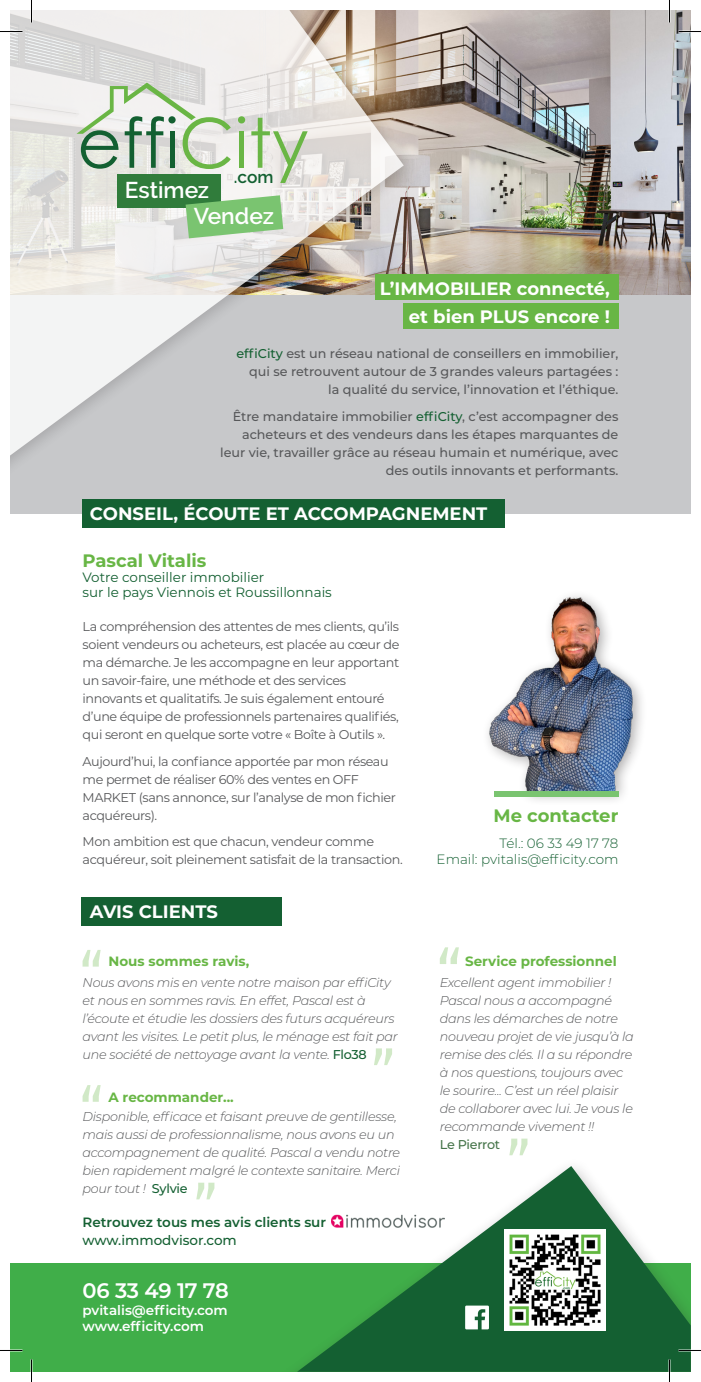
<style>
.page{position:relative;width:701px;height:1382px;background:#fff}
.page>*{position:absolute;margin:0;border:0;box-sizing:border-box;transform-origin:0 0}
.t1{font:600 22.8px "Raleway";color:#fff}
.t2{font:600 21px "Montserrat";letter-spacing:-.015em;color:#fff}
.t3{font:700 18px "Montserrat";color:#fff}
.t4{font:700 18px "Montserrat";color:#68b645}
.t5{font:600 17.25px "Raleway";color:#136031}
.t6{font:13.5px "Montserrat";color:#146032}
.t7{font:700 13.5px "Montserrat";color:#68b645}
.t8{font:300 13.5px "Montserrat";color:#146032}
.t9{font:600 13.5px "Montserrat";color:#fff}
.t10{font:600 13.5px "Montserrat";color:#146032}
.t11{font:500 13.5px "Montserrat";color:#146032}
.t12{font:italic 300 12.75px/18px "Montserrat";letter-spacing:-.02em;color:#57585a}
.t13{font:12.75px/18px "Montserrat";letter-spacing:-.03em;color:#57585a}
.t14{font:500 12.75px/18px "Montserrat";color:#57585a;text-align:right}
.t15{font:500 12.75px "Montserrat";letter-spacing:-.025em;color:#46754a}
.s1{color:#146032}
.s2{font-weight:500;font-style:normal;color:#146032}
</style>
<div class="page">
<div style="left:10px;top:1262px;width:681px;height:109px;background:#40ae49"></div>
<div style="left:273px;top:1156px;width:418px;height:215px;background:#231f20;opacity:.25"></div>
<svg style="left:297px;top:1165px;width:394px;height:206px"></svg>
<img style="left:419px;top:10px;width:272px;height:285px">
<div style="left:10px;top:295px;width:681px;height:218px;background:#c7c8ca"></div>
<div style="left:403px;top:303px;width:215px;height:25px;background:#68b645"></div>
<div style="left:10px;top:10px;width:409px;height:635px;background:#231f20;opacity:.25"></div>
<svg style="left:10px;top:10px;width:394px;height:620px"></svg>
<svg style="left:251px;top:118px;width:57px;height:65px"></svg>
<div style="left:239px;top:131px;width:5px;height:37px;background:#6ab645"></div>
<div style="left:238px;top:116px;width:7px;height:7px;background:#6ab645;border-radius:50%"></div>
<svg style="left:77px;top:83px;width:154px;height:86px"></svg>
<div style="left:117px;top:174px;width:103px;height:34px;background:#307c3b"></div>
<svg style="left:186px;top:195px;width:97px;height:43px"></svg>
<div style="left:375px;top:274px;width:243px;height:25px;background:#68b645"></div>
<div style="left:481px;top:589px;width:166px;height:216px;background:#231f20;opacity:.35"></div>
<img style="left:417px;top:584px;width:218px;height:206px">
<div style="left:83px;top:499px;width:422px;height:29px;background:#146032"></div>
<div style="left:81px;top:897px;width:201px;height:28px;background:#146032"></div>
<div style="left:494px;top:790px;width:124px;height:6px;background:#7ac470"></div>
<svg style="left:83px;top:950px;width:18px;height:16px"></svg>
<svg style="left:374px;top:1048px;width:18px;height:16px"></svg>
<svg style="left:440px;top:947px;width:19px;height:16px"></svg>
<svg style="left:83px;top:1085px;width:18px;height:16px"></svg>
<svg style="left:196px;top:1182px;width:18px;height:17px"></svg>
<img style="left:504px;top:1229px;width:101px;height:101px">
<svg style="left:465px;top:1305px;width:24px;height:24px"></svg>
<img style="left:331px;top:1212px;width:113px;height:17px">
<svg style="left:509px;top:1138px;width:18px;height:17px"></svg>
<hr style="left:0;top:1349px;width:22px;height:2px;background:#fff">
<hr style="left:678px;top:1349px;width:23px;height:2px;background:#fff">
<hr style="left:668px;top:0;width:2px;height:22px;background:#fff">
<hr style="left:668px;top:1359px;width:2px;height:22px;background:#fff">
<svg style="left:0;top:31px;width:22px;height:1px"></svg>
<svg style="left:678px;top:31px;width:23px;height:1px"></svg>
<svg style="left:10px;top:1349px;width:12px;height:1px"></svg>
<svg style="left:678px;top:1349px;width:13px;height:1px"></svg>
<svg style="left:31px;top:0;width:1px;height:22px"></svg>
<svg style="left:31px;top:1359px;width:1px;height:22px"></svg>
<svg style="left:669px;top:0;width:1px;height:22px"></svg>
<svg style="left:669px;top:1359px;width:1px;height:22px"></svg>
<p class="t5" style="left:234px;top:167px;width:41px">.com</p>
<p class="t1" style="left:194px;top:203px;width:82px">Vendez</p>
<p class="t1" style="left:125px;top:176px;width:86px">Estimez</p>
<p class="t3" style="left:380px;top:275px;width:232px">L’IMMOBILIER connecté,</p>
<p class="t3" style="left:409px;top:304px;width:202px">et bien PLUS encore !</p>
<p class="t14" style="left:236px;top:344px;width:383px"><span class="s1">effiCity</span> est un réseau national de conseillers en immobilier, qui se retrouvent autour de 3 grandes valeurs partagées :</p>
<p class="t14" style="left:328px;top:380px;width:292px">la qualité du service, l’innovation et l’éthique.</p>
<p class="t14" style="left:220px;top:407px;width:400px">Être mandataire immobilier <span class="s1">effiCity</span>, c’est accompagner des acheteurs et des vendeurs dans les étapes marquantes de leur vie, travailler grâce au réseau humain et numérique, avec des outils innovants et performants.</p>
<p class="t3" style="left:90px;top:500px;width:399px">CONSEIL, ÉCOUTE ET ACCOMPAGNEMENT</p>
<p class="t4" style="left:83px;top:547px;width:125px">Pascal Vitalis</p>
<p class="t6" style="left:83px;top:568px;width:183px">Votre conseiller immobilier</p>
<p class="t6" style="left:83px;top:583px;width:251px">sur le pays Viennois et Roussillonnais</p>
<p class="t13" style="left:83px;top:617px;width:318px">La compréhension des attentes de mes clients, qu’ils soient vendeurs ou acheteurs, est placée au cœur de ma démarche. Je les accompagne en leur apportant un savoir-faire, une méthode et des services innovants et qualitatifs. Je suis également entouré d’une équipe de professionnels partenaires qualifiés, qui seront en quelque sorte votre « Boîte à Outils ».</p>
<p class="t13" style="left:83px;top:751px;width:315px">Aujourd’hui, la confiance apportée par mon réseau me permet de réaliser 60% des ventes en OFF MARKET (sans annonce, sur l’analyse de mon fichier acquéreurs).</p>
<p class="t13" style="left:83px;top:832px;width:322px">Mon ambition est que chacun, vendeur comme acquéreur, soit pleinement satisfait de la transaction.</p>
<p class="t3" style="left:90px;top:898px;width:129px">AVIS CLIENTS</p>
<p class="t4" style="left:493px;top:803px;width:126px">Me contacter</p>
<p class="t8" style="left:500px;top:833px;width:120px">Tél.: 06 33 49 17 78</p>
<p class="t8" style="left:437px;top:850px;width:183px">Email: pvitalis@efficity.com</p>
<p class="t7" style="left:108px;top:951px;width:142px">Nous sommes ravis,</p>
<p class="t7" style="left:465px;top:951px;width:153px">Service professionnel</p>
<p class="t12" style="left:83px;top:972px;width:317px">Nous avons mis en vente notre maison par effiCity et nous en sommes ravis. En effet, Pascal est à l’écoute et étudie les dossiers des futurs acquéreurs avant les visites. Le petit plus, le ménage est fait par une société de nettoyage avant la vente. <span class="s2">Flo38</span></p>
<p class="t7" style="left:108px;top:1087px;width:127px">A recommander...</p>
<p class="t12" style="left:83px;top:1106px;width:319px">Disponible, efficace et faisant preuve de gentillesse, mais aussi de professionnalisme, nous avons eu un accompagnement de qualité. Pascal a vendu notre bien rapidement malgré le contexte sanitaire. Merci pour tout ! <span class="s2">Sylvie</span></p>
<p class="t10" style="left:83px;top:1212px;width:245px">Retrouvez tous mes avis clients sur</p>
<p class="t11" style="left:83px;top:1230px;width:156px">www.immodvisor.com</p>
<p class="t2" style="left:83px;top:1275px;width:148px">06 33 49 17 78</p>
<p class="t9" style="left:83px;top:1299px;width:147px">pvitalis@efficity.com</p>
<p class="t9" style="left:83px;top:1316px;width:123px">www.efficity.com</p>
<p class="t12" style="left:440px;top:972px;width:196px">Excellent agent immobilier !<br>Pascal nous a accompagné dans les démarches de notre nouveau projet de vie jusqu’à la remise des clés. Il a su répondre à nos questions, toujours avec le sourire... C’est un réel plaisir de collaborer avec lui. Je vous le recommande vivement !!</p>
<p class="t15" style="left:440px;top:1134px;width:62px">Le Pierrot</p>
</div>
